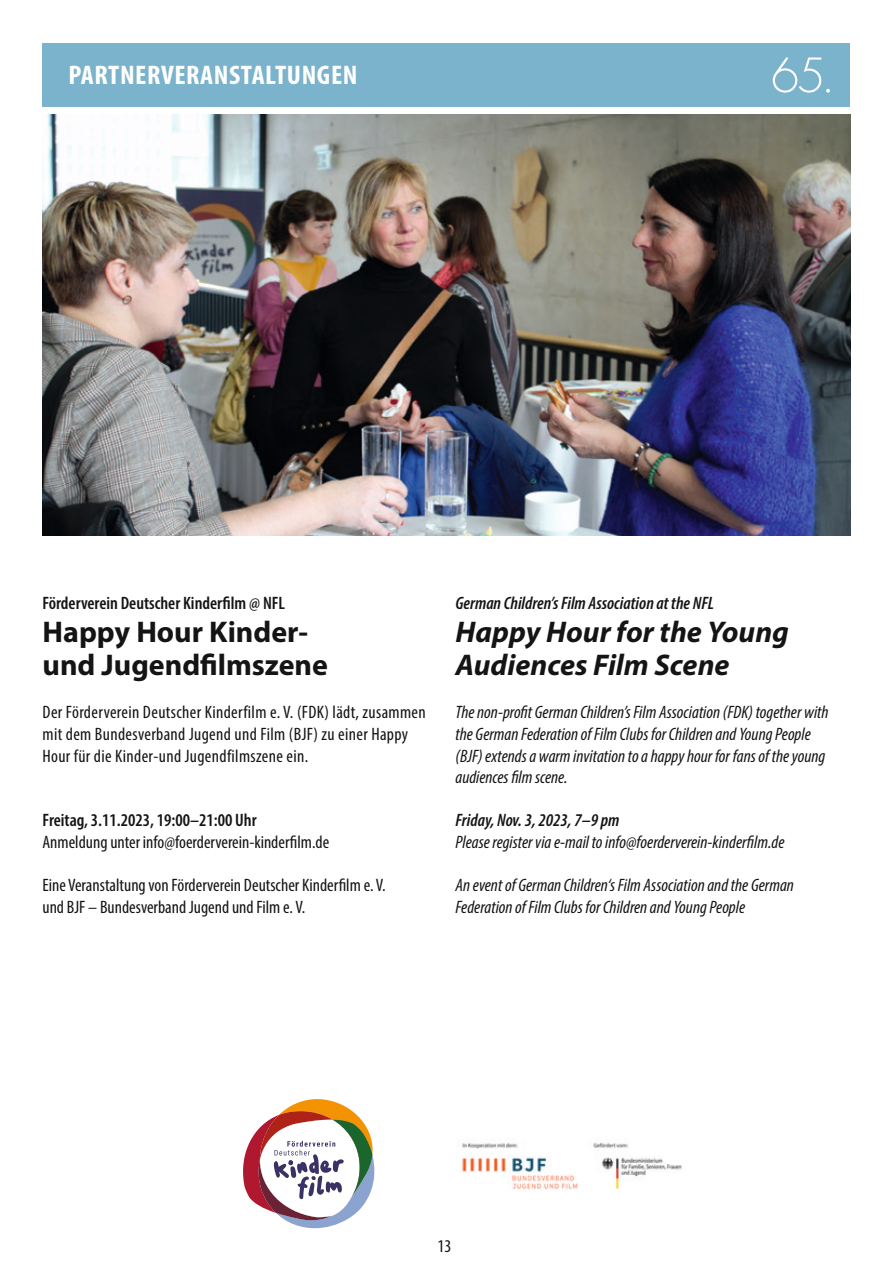
<style>
.page{position:relative;width:893px;height:1263px;background:#fff}
.page>*{position:absolute;margin:0;border:0;box-sizing:border-box;transform-origin:0 0}
.englisch_1{font:italic 700 30px/33.2px "Myriad Pro";color:#131413}
.t1{font:700 30px "Myriad Pro";color:#131413}
.t2{font:700 condensed 27px "Myriad Pro";letter-spacing:.02em;color:#fff;scale:1.05 1}
.englisch_1-2{font:italic condensed 18px/21.6px "Myriad Pro";color:#131413}
.t3{font:condensed 18px/21.6px "Myriad Pro";letter-spacing:.01em;color:#131413}
.t4{font:600 condensed 18px "Myriad Pro";color:#131413}
.t5{font:italic 600 condensed 18px "Myriad Pro";color:#131413}
</style>
<div class="page">
<img style="left:43px;top:115px;width:807px;height:421px">
<div style="left:43px;top:43px;width:807px;height:64px;background:#7bb3cc"></div>
<svg style="left:773px;top:57px;width:57px;height:36px"></svg>
<svg style="left:243px;top:1099px;width:132px;height:129px"></svg>
<img style="left:462px;top:1142px;width:220px;height:48px">
<p class="t2" style="left:68px;top:58px;width:277px">PARTNERVERANSTALTUNGEN</p>
<p class="t4" style="left:43px;top:592px;width:244px">Förderverein Deutscher Kinderfilm @ NFL</p>
<p class="t1" style="left:43px;top:612px;width:267px">Happy Hour Kinder-</p>
<p class="t1" style="left:43px;top:645px;width:287px">und Jugendfilmszene</p>
<p class="t3" style="left:43px;top:701px;width:385px">Der Förderverein Deutscher Kinderfilm e. V. (FDK) lädt, zusammen mit dem Bundesverband Jugend und Film (BJF) zu einer Happy<br>Hour für die Kinder-und Jugendfilmszene ein.</p>
<p class="t4" style="left:43px;top:809px;width:216px">Freitag, 3.11.2023, 19:00–21:00 Uhr</p>
<p class="t3" style="left:43px;top:831px;width:288px">Anmeldung unter info@foerderverein-kinderfilm.de</p>
<p class="t3" style="left:43px;top:874px;width:345px">Eine Veranstaltung von Förderverein Deutscher Kinderfilm e. V.</p>
<p class="t3" style="left:43px;top:896px;width:264px">und BJF – Bundesverband Jugend und Film e. V.</p>
<p class="t5" style="left:455px;top:592px;width:260px">German Children’s Film Association at the NFL</p>
<p class="englisch_1" style="left:455px;top:614px;width:335px">Happy Hour for the Young<br>Audiences Film Scene</p>
<p class="englisch_1-2" style="left:455px;top:701px;width:375px">The non-profit German Children’s Film Association (FDK) together with the German Federation of Film Clubs for Children and Young People (BJF) extends a warm invitation to a happy hour for fans of the young audiences film scene.</p>
<p class="t5" style="left:455px;top:809px;width:165px">Friday, Nov. 3, 2023, 7–9 pm</p>
<p class="englisch_1-2" style="left:455px;top:831px;width:330px">Please register via e-mail to info@foerderverein-kinderfilm.de</p>
<p class="englisch_1-2" style="left:455px;top:874px;width:340px">An event of German Children‘s Film Association and the German<br>Federation of Film Clubs for Children and Young People</p>
<p class="t3" style="left:437px;top:1235px;width:15px">13</p>
</div>
